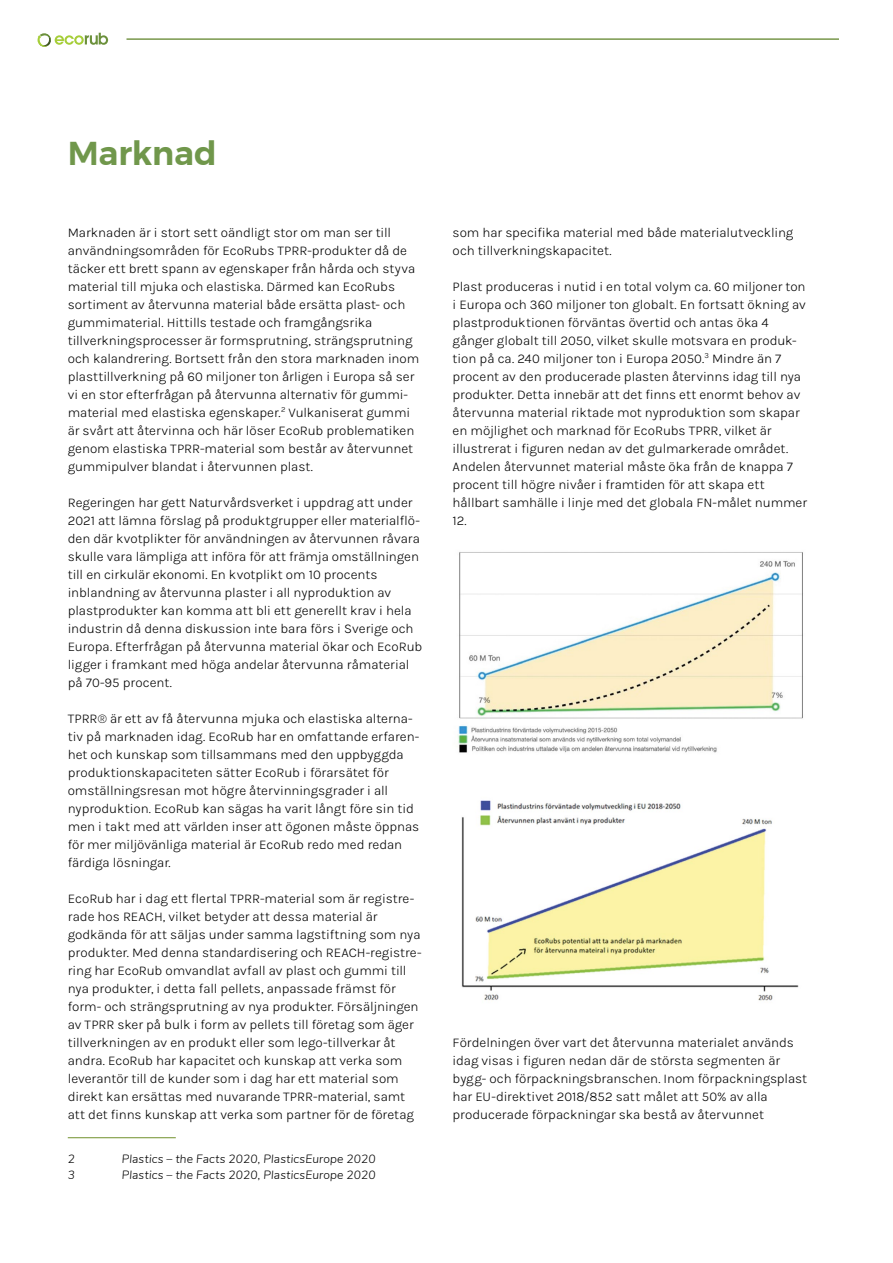
<style>
.page{position:relative;width:893px;height:1263px;background:#fff}
.page>*{position:absolute;margin:0;border:0;box-sizing:border-box;transform-origin:0 0}
.t1{font:600 33px "Montserrat";color:#70974b}
.t2{font:300 13.5px/18px "Karla";letter-spacing:-.005em;color:#000}
.t3{font:italic 300 12px "Nunito";letter-spacing:.01em;color:#000}
</style>
<div class="page">
<hr style="left:126px;top:38px;width:713px;height:2px;background:#79974c">
<svg style="left:38px;top:33px;width:70px;height:14px"></svg>
<hr style="left:68px;top:1137px;width:108px;height:1px;background:#70902c">
<img style="left:458px;top:552px;width:345px;height:201px">
<img style="left:461px;top:800px;width:338px;height:201px">
<p class="t1" style="left:68px;top:127px;width:151px">Marknad</p>
<p class="t2" style="left:68px;top:223px;width:353px">Marknaden är i stort sett oändligt stor om man ser till användningsområden för EcoRubs TPRR-produkter då de täcker ett brett spann av egenskaper från hårda och styva material till mjuka och elastiska. Därmed kan EcoRubs sortiment av återvunna material både ersätta plast- och gummimaterial. Hittills testade och framgångsrika tillverkningsprocesser är formsprutning, strängsprutning och kalandrering. Bortsett från den stora marknaden inom plasttillverkning på 60 miljoner ton årligen i Europa så ser vi en stor efterfrågan på återvunna alternativ för gummi&shy;material med elastiska egenskaper.<sup>2</sup> Vulkaniserat gummi är svårt att återvinna och här löser EcoRub problematiken genom elastiska TPRR-material som består av återvunnet gummipulver blandat i återvunnen plast.</p>
<p class="t2" style="left:68px;top:493px;width:356px">Regeringen har gett Naturvårdsverket i uppdrag att under 2021 att lämna förslag på produktgrupper eller materialflö&shy;den där kvotplikter för användningen av återvunnen råvara skulle vara lämpliga att införa för att främja omställningen till en cirkulär ekonomi. En kvotplikt om 10 procents inblandning av återvunna plaster i all nyproduktion av plastprodukter kan komma att bli ett generellt krav i hela industrin då denna diskussion inte bara förs i Sverige och Europa. Efterfrågan på återvunna material ökar och EcoRub ligger i framkant med höga andelar återvunna råmaterial på 70-95 procent.</p>
<p class="t2" style="left:68px;top:709px;width:353px">TPRR® är ett av få återvunna mjuka och elastiska alterna&shy;tiv på marknaden idag. EcoRub har en omfattande erfaren&shy;het och kunskap som tillsammans med den uppbyggda produktionskapaciteten sätter EcoRub i förarsätet för omställningsresan mot högre återvinningsgrader i all nyproduktion. EcoRub kan sägas ha varit långt före sin tid men i takt med att världen inser att ögonen måste öppnas för mer miljövänliga material är EcoRub redo med redan färdiga lösningar.</p>
<p class="t2" style="left:68px;top:889px;width:355px">EcoRub har i dag ett flertal TPRR-material som är registre&shy;rade hos REACH, vilket betyder att dessa material är godkända för att säljas under samma lagstiftning som nya produkter. Med denna standardisering och REACH-registre&shy;ring har EcoRub omvandlat avfall av plast och gummi till nya produkter, i detta fall pellets, anpassade främst för form- och strängsprutning av nya produkter. Försäljningen av TPRR sker på bulk i form av pellets till företag som äger tillverkningen av en produkt eller som lego-tillverkar åt andra. EcoRub har kapacitet och kunskap att verka som leverantör till de kunder som i dag har ett material som direkt kan ersättas med nuvarande TPRR-material, samt att det finns kunskap att verka som partner för de företag</p>
<p class="t3" style="left:68px;top:1150px;width:9px">2</p>
<p class="t3" style="left:122px;top:1150px;width:255px">Plastics – the Facts 2020, PlasticsEurope 2020</p>
<p class="t3" style="left:68px;top:1166px;width:9px">3</p>
<p class="t3" style="left:122px;top:1166px;width:255px">Plastics – the Facts 2020, PlasticsEurope 2020</p>
<p class="t2" style="left:453px;top:223px;width:342px">som har specifika material med både materialutveckling och tillverkningskapacitet.</p>
<p class="t2" style="left:453px;top:277px;width:356px">Plast produceras i nutid i en total volym ca. 60 miljoner ton i Europa och 360 miljoner ton globalt. En fortsatt ökning av plastproduktionen förväntas övertid och antas öka 4 gånger globalt till 2050, vilket skulle motsvara en produk&shy;tion på ca. 240 miljoner ton i Europa 2050.<sup>3</sup> Mindre än 7 procent av den producerade plasten återvinns idag till nya produkter. Detta innebär att det finns ett enormt behov av återvunna material riktade mot nyproduktion som skapar en möjlighet och marknad för EcoRubs TPRR, vilket är illustrerat i figuren nedan av det gulmarkerade området.<br>Andelen återvunnet material måste öka från de knappa 7 procent till högre nivåer i framtiden för att skapa ett hållbart samhälle i linje med det globala FN-målet nummer 12.</p>
<p class="t2" style="left:453px;top:1033px;width:356px">Fördelningen över vart det återvunna materialet används idag visas i figuren nedan där de största segmenten är bygg- och förpackningsbranschen. Inom förpackningsplast har EU-direktivet 2018/852 satt målet att 50% av alla producerade förpackningar ska bestå av återvunnet</p>
</div>
